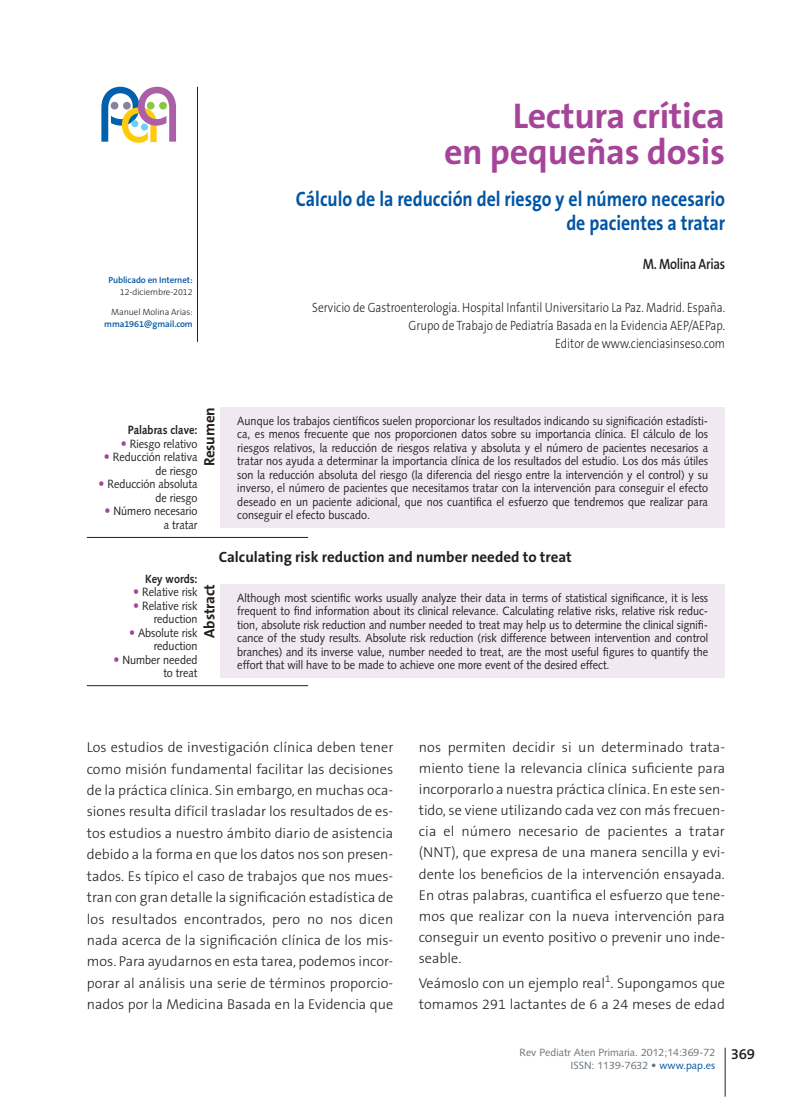
<style>
.page{position:relative;width:812px;height:1109px;background:#fff}
.page>*{position:absolute;margin:0;border:0;box-sizing:border-box;transform-origin:0 0}
.txt_comun{font:700 36px/36px "The Sans B7";letter-spacing:-.01em;color:#a54499;text-align:right}
.t1{font:700 21px/24px "The Sans B7";color:#0155a5;text-align:right;scale:.85 1}
.txt_comun-2{font:700 15px "The Sans B7";color:#231f20}
.txt_comun-3{font:600 15px "The Sans B6";letter-spacing:-.025em;color:#231f20;scale:.85 1}
.txt_comun-4{font:600 15px "The Sans B6";letter-spacing:-.025em;color:#231f20}
.t2{font:300 14.25px/21.5px "The Sans B3";color:#231f20;text-align:justify}
.t3{font:300 13.5px "The Sans B3";color:#231f20;scale:.85 1}
.t4{font:12px/13.5px "Syntax";color:#231f20;text-align:right;scale:.9 1}
.t5{font:10.5px "Syntax";color:#6a747b}
.txt_comun-5{font:600 9px "The Sans B6";letter-spacing:-.01em;color:#0155a5}
.txt_comun-6{font:300 9px "The Sans B3";letter-spacing:-.01em;color:#231f20}
.s1{font-weight:700}
.s2{color:#0155a5}
</style>
<div class="page">
<hr style="left:724px;top:1048px;width:1px;height:49px;background:#231f20">
<svg style="left:101px;top:87px;width:75px;height:56px"></svg>
<div style="left:147px;top:102px;width:7px;height:8px;background:#8bc63e;border-radius:50%"></div>
<div style="left:159px;top:102px;width:8px;height:8px;background:#8bc63e;border-radius:50%"></div>
<hr style="left:197px;top:87px;width:1px;height:255px;background:#231f20">
<hr style="left:87px;top:537px;width:221px;height:1px;background:#231f20">
<hr style="left:87px;top:685px;width:221px;height:1px;background:#231f20">
<div style="left:220px;top:407px;width:505px;height:121px;background:#f2e8f2"></div>
<div style="left:220px;top:584px;width:505px;height:94px;background:#f2e8f2"></div>
<p class="txt_comun-5" style="left:108px;top:275px;width:86px">Publicado en Internet:</p>
<p class="txt_comun-6" style="left:120px;top:287px;width:74px">12-diciembre-2012</p>
<p class="txt_comun-6" style="left:111px;top:307px;width:83px">Manuel Molina Arias:</p>
<p class="txt_comun-5" style="left:104px;top:319px;width:90px">mma1961@gmail.com</p>
<p class="txt_comun" style="left:444px;top:99px;width:282px">Lectura crítica<br>en pequeñas dosis</p>
<p class="t1" style="left:296px;top:187px;width:506px">Cálculo de la reducción del riesgo y el número necesario de pacientes a tratar</p>
<p class="txt_comun-3" style="left:642px;top:256px;width:98px">M. Molina Arias</p>
<p class="t3" style="left:312px;top:300px;width:487px">Servicio de Gastroenterología. Hospital Infantil Universitario La Paz. Madrid. España.</p>
<p class="t3" style="left:408px;top:318px;width:374px">Grupo de Trabajo de Pediatría Basada en la Evidencia AEP/AEPap.</p>
<p class="t3" style="left:555px;top:336px;width:201px">Editor de www.cienciasinseso.com</p>
<p class="txt_comun-2" style="left:201px;top:466px;width:61px;rotate:-90deg">Resumen</p>
<p class="t4" style="left:107px;top:423px;width:102px"><span class="s1">Palabras clave:<br></span>Riesgo relativo<br>Reducción relativa de riesgo<br>Reducción absoluta de riesgo<br>Número necesario a tratar</p>
<p class="t4" style="left:237px;top:414px;width:524px;text-align:justify">Aunque los trabajos científicos suelen proporcionar los resultados indicando su significación estadísti&shy;ca, es menos frecuente que nos proporcionen datos sobre su importancia clínica. El cálculo de los riesgos relativos, la reducción de riesgos relativa y absoluta y el número de pacientes necesarios a tratar nos ayuda a determinar la importancia clínica de los resultados del estudio. Los dos más útiles son la reducción absoluta del riesgo (la diferencia del riesgo entre la intervención y el control) y su inverso, el número de pacientes que necesitamos tratar con la intervención para conseguir el efecto deseado en un paciente adicional, que nos cuantifica el esfuerzo que tendremos que realizar para conseguir el efecto buscado.</p>
<p class="txt_comun-2" style="left:219px;top:549px;width:354px">Calculating risk reduction and number needed to treat</p>
<p class="t4" style="left:122px;top:572px;width:85px"><span class="s1">Key words:<br></span>Relative risk<br>Relative risk reduction<br>Absolute risk reduction<br>Number needed to treat</p>
<p class="txt_comun-2" style="left:201px;top:638px;width:55px;rotate:-90deg">Abstract</p>
<p class="t4" style="left:237px;top:591px;width:524px;text-align:justify">Although most scientific works usually analyze their data in terms of statistical significance, it is less frequent to find information about its clinical relevance. Calculating relative risks, relative risk reduc&shy;tion, absolute risk reduction and number needed to treat may help us to determine the clinical signifi&shy;cance of the study results. Absolute risk reduction (risk difference between intervention and control branches) and its inverse value, number needed to treat, are the most useful figures to quantify the effort that will have to be made to achieve one more event of the desired effect.</p>
<p class="t2" style="left:87px;top:737px;width:308px">Los estudios de investigación clínica deben tener como misión fundamental facilitar las decisiones de la práctica clínica. Sin embargo, en muchas oca&shy;siones resulta difícil trasladar los resultados de es&shy;tos estudios a nuestro ámbito diario de asistencia debido a la forma en que los datos nos son presen&shy;tados. Es típico el caso de trabajos que nos mues&shy;tran con gran detalle la significación estadística de los resultados encontrados, pero no nos dicen nada acerca de la significación clínica de los mis&shy;mos. Para ayudarnos en esta tarea, podemos incor&shy;porar al análisis una serie de términos proporcio&shy;nados por la Medicina Basada en la Evidencia que</p>
<p class="t2" style="left:418px;top:737px;width:308px;line-height:21px">nos permiten decidir si un determinado trata&shy;miento tiene la relevancia clínica suficiente para incorporarlo a nuestra práctica clínica. En este sen&shy;tido, se viene utilizando cada vez con más frecuen&shy;cia el número necesario de pacientes a tratar (NNT), que expresa de una manera sencilla y evi&shy;dente los beneficios de la intervención ensayada.<br>En otras palabras, cuantifica el esfuerzo que tene&shy;mos que realizar con la nueva intervención para conseguir un evento positivo o prevenir uno inde&shy;seable.</p>
<p class="t2" style="left:418px;top:973px;width:308px;line-height:21px">Veámoslo con un ejemplo real<sup>1</sup>. Supongamos que tomamos 291 lactantes de 6 a 24 meses de edad</p>
<p class="t5" style="left:519px;top:1046px;width:197px">Rev Pediatr Aten Primaria. 2012;14:369-72</p>
<p class="t5" style="left:570px;top:1059px;width:146px">ISSN: 1139-7632 • <span class="s2">www.pap.es</span></p>
<p class="txt_comun-4" style="left:730px;top:1046px;width:26px">369</p>
</div>
